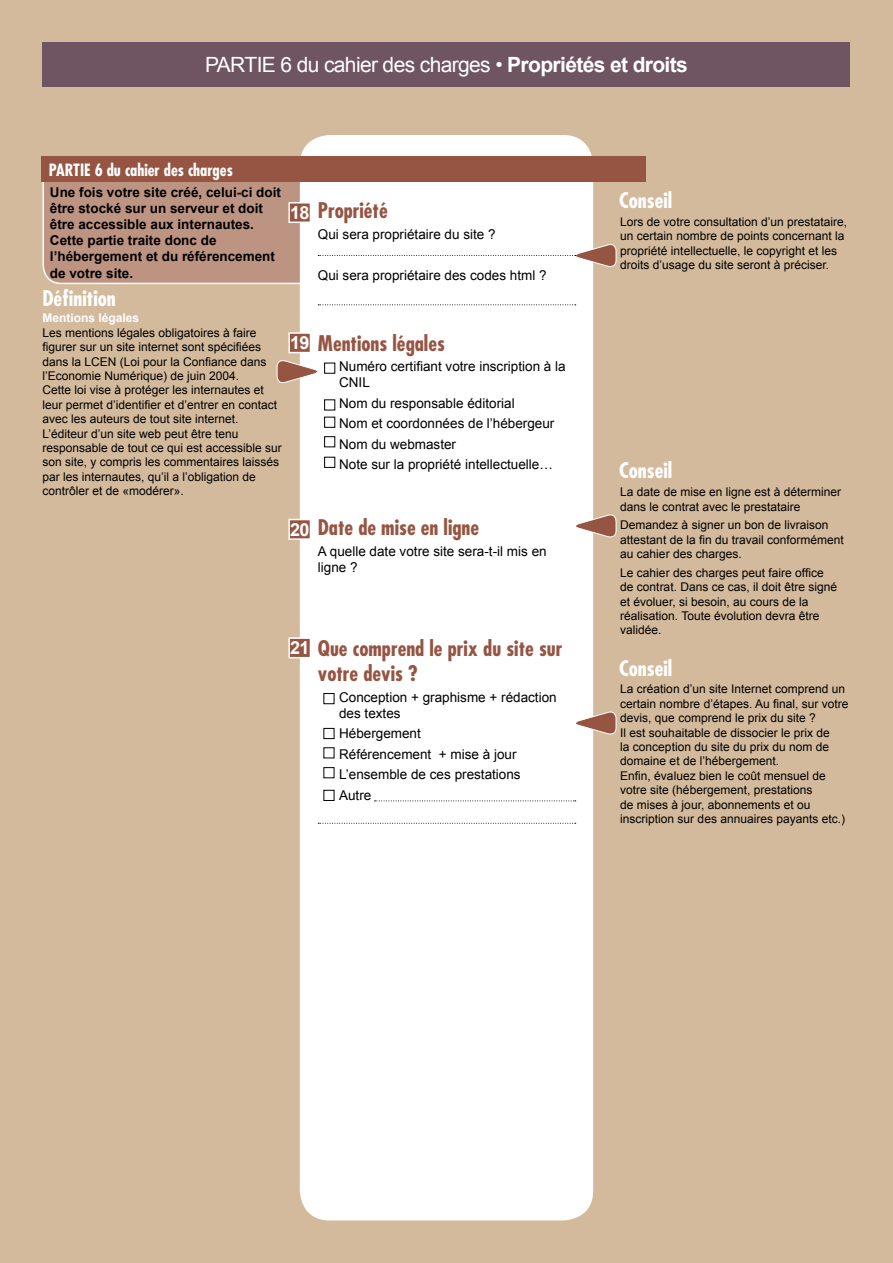
<style>
.page{position:relative;width:893px;height:1263px;background:#d4ba9c}
.page>*{position:absolute;margin:0;border:0;box-sizing:border-box;transform-origin:0 0}
.t1{font:700 condensed 21px/25.2px "Futura";color:#965543}
.t2{font:21px "Arial";letter-spacing:-.03em;color:#fff}
.t3{font:700 condensed 21px "Futura";color:#fff}
.t4{font:700 18px "Arial";letter-spacing:-.04em;color:#fff}
.t5{font:700 condensed 16.5px "Futura";color:#fff}
.t6{font:13.5px/20.4px "Arial";color:#000}
.t7{font:700 13.5px/16.2px "Arial";color:#000}
.t8{font:12px/14.4px "Arial";color:#000}
.t9{font:700 12px "Arial";color:#fff}
.s1{font-weight:700}
</style>
<div class="page">
<div style="left:43px;top:157px;width:297px;height:126px;background:#bd9382;border-radius:18px"></div>
<div style="left:43px;top:156px;width:298px;height:128px;border:2px solid #fff;border-radius:18px"></div>
<div style="left:300px;top:135px;width:293px;height:1085px;background:#fff;border-radius:30px"></div>
<div style="left:323px;top:693px;width:11px;height:11px;border:1px solid #000"></div>
<div style="left:323px;top:728px;width:11px;height:11px;border:1px solid #000"></div>
<div style="left:43px;top:43px;width:807px;height:44px;background:#6f5462"></div>
<div style="left:324px;top:363px;width:11px;height:11px;border:1px solid #000"></div>
<div style="left:219px;top:156px;width:426px;height:26px;background:#965543"></div>
<div style="left:41px;top:156px;width:199px;height:26px;background:#965543"></div>
<div style="left:324px;top:399px;width:11px;height:11px;border:1px solid #000"></div>
<div style="left:289px;top:333px;width:21px;height:20px;background:#965543"></div>
<div style="left:288px;top:332px;width:23px;height:21px;border:2px solid #fff"></div>
<div style="left:289px;top:638px;width:21px;height:20px;background:#965543"></div>
<div style="left:288px;top:637px;width:23px;height:21px;border:2px solid #fff"></div>
<div style="left:289px;top:203px;width:21px;height:19px;background:#965543"></div>
<div style="left:288px;top:202px;width:23px;height:21px;border:2px solid #fff"></div>
<svg style="left:277px;top:359px;width:41px;height:26px"></svg>
<svg style="left:576px;top:513px;width:40px;height:26px"></svg>
<div style="left:289px;top:519px;width:21px;height:20px;background:#965543"></div>
<div style="left:288px;top:519px;width:23px;height:21px;border:2px solid #fff"></div>
<svg style="left:576px;top:710px;width:40px;height:26px"></svg>
<div style="left:324px;top:417px;width:11px;height:11px;border:1px solid #000"></div>
<div style="left:324px;top:436px;width:11px;height:11px;border:1px solid #000"></div>
<div style="left:324px;top:457px;width:11px;height:11px;border:1px solid #000"></div>
<div style="left:323px;top:767px;width:11px;height:11px;border:1px solid #000"></div>
<div style="left:323px;top:790px;width:11px;height:11px;border:1px solid #000"></div>
<svg style="left:318px;top:243px;width:298px;height:26px"></svg>
<svg style="left:318px;top:304px;width:258px;height:1px"></svg>
<svg style="left:318px;top:823px;width:258px;height:1px"></svg>
<svg style="left:375px;top:800px;width:201px;height:1px"></svg>
<h1 class="t2" style="left:205px;top:53px;width:484px">PARTIE 6 du cahier des charges • <span class="s1">Propriétés et droits</span></h1>
<h3 class="t5" style="left:49px;top:159px;width:186px">PARTIE 6 du cahier des charges</h3>
<p class="t7" style="left:50px;top:184px;width:233px">Une fois votre site créé, celui-ci doit être stocké sur un serveur et doit être accessible aux internautes.<br>Cette partie traite donc de l’hébergement et du référencement de votre site.</p>
<h1 class="t3" style="left:43px;top:284px;width:75px">Définition</h1>
<p class="t9" style="left:43px;top:311px;width:98px">Mentions légales</p>
<p class="t8" style="left:43px;top:325px;width:241px">Les mentions légales obligatoires à faire figurer sur un site internet sont spécifiées dans la LCEN (Loi pour la Confiance dans l’Economie Numérique) de juin 2004.<br>Cette loi vise à protéger les internautes et leur permet d’identifier et d’entrer en contact avec les auteurs de tout site internet.<br>L’éditeur d’un site web peut être tenu responsable de tout ce qui est accessible sur son site, y compris les commentaires laissés par les internautes, qu’il a l’obligation de contrôler et de «modérer».</p>
<h2 class="t4" style="left:290px;top:203px;width:21px">18</h2>
<h2 class="t4" style="left:290px;top:333px;width:21px">19</h2>
<h2 class="t4" style="left:290px;top:520px;width:21px">20</h2>
<h1 class="t1" style="left:318px;top:198px;width:71px">Propriété</h1>
<p class="t6" style="left:318px;top:224px;width:179px">Qui sera propriétaire du site ?</p>
<p class="t6" style="left:318px;top:265px;width:230px">Qui sera propriétaire des codes html ?</p>
<h1 class="t1" style="left:318px;top:330px;width:129px">Mentions légales</h1>
<p class="t6" style="left:339px;top:358px;width:228px;line-height:16.2px">Numéro certifiant votre inscription à la<br>CNIL</p>
<p class="t6" style="left:339px;top:393px;width:217px">Nom du responsable éditorial<br>Nom et coordonnées de l’hébergeur<br>Nom du webmaster<br>Note sur la propriété intellectuelle…</p>
<h1 class="t1" style="left:318px;top:515px;width:163px">Date de mise en ligne</h1>
<p class="t6" style="left:318px;top:543px;width:230px;line-height:16.2px">A quelle date votre site sera-t-il mis en ligne ?</p>
<h2 class="t4" style="left:290px;top:638px;width:21px">21</h2>
<h1 class="t1" style="left:318px;top:635px;width:246px">Que comprend le prix du site sur votre devis ?</h1>
<p class="t6" style="left:339px;top:689px;width:219px;line-height:16.2px">Conception + graphisme + rédaction des textes</p>
<p class="t6" style="left:339px;top:723px;width:183px">Hébergement<br>Référencement + mise à jour<br>L’ensemble de ces prestations<br>Autre</p>
<h1 class="t3" style="left:619px;top:187px;width:54px">Conseil</h1>
<p class="t8" style="left:620px;top:215px;width:228px">Lors de votre consultation d’un prestataire, un certain nombre de points concernant la propriété intellectuelle, le copyright et les droits d’usage du site seront à préciser.</p>
<h1 class="t3" style="left:619px;top:457px;width:54px">Conseil</h1>
<p class="t8" style="left:620px;top:485px;width:222px">La date de mise en ligne est à déterminer dans le contrat avec le prestataire</p>
<p class="t8" style="left:620px;top:518px;width:225px">Demandez à signer un bon de livraison attestant de la fin du travail conformément au cahier des charges.</p>
<p class="t8" style="left:620px;top:565px;width:218px">Le cahier des charges peut faire office de contrat. Dans ce cas, il doit être signé et évoluer, si besoin, au cours de la réalisation. Toute évolution devra être validée.</p>
<h1 class="t3" style="left:619px;top:654px;width:54px">Conseil</h1>
<p class="t8" style="left:620px;top:682px;width:230px">La création d’un site Internet comprend un certain nombre d’étapes. Au final, sur votre devis, que comprend le prix du site ?<br>Il est souhaitable de dissocier le prix de<br>la conception du site du prix du nom de domaine et de l’hébergement.<br>Enfin, évaluez bien le coût mensuel de votre site (hébergement, prestations<br>de mises à jour, abonnements et ou inscription sur des annuaires payants etc.)</p>
</div>
